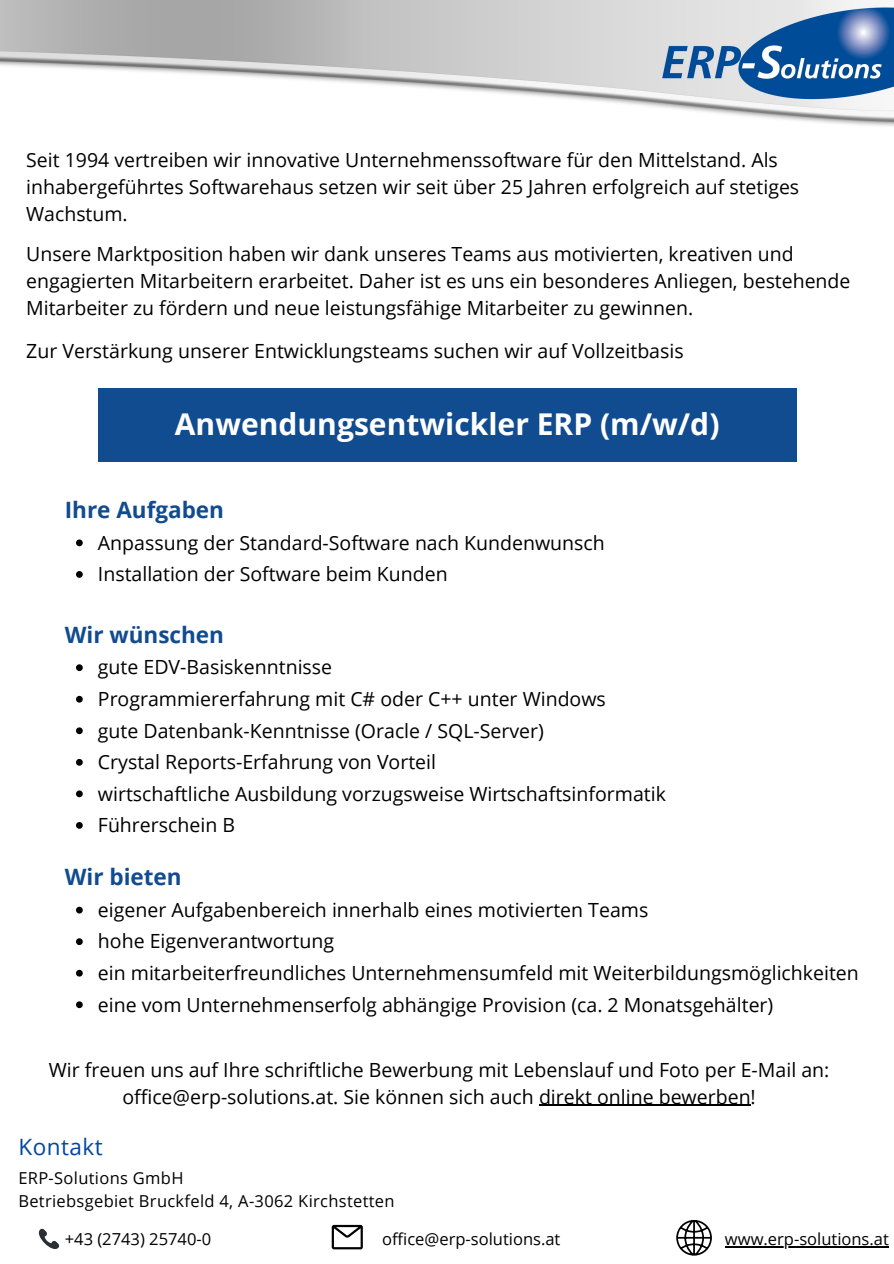
<style>
.page{position:relative;width:894px;height:1264px;background:#fff}
.page>*{position:absolute;margin:0;border:0;box-sizing:border-box;transform-origin:0 0}
.t1{font:700 30px "Open Sans";color:#fff}
.t2{font:700 22.5px "Open Sans";color:#114b90}
.t3{font:22.5px "Open Sans";letter-spacing:.02em;color:#00489b}
.t4{font:19.5px/27px "Open Sans";color:#000}
.t5{font:16.5px "Open Sans";letter-spacing:.02em;color:#000}
.t6{font:16.5px "Open Sans";color:#000}
</style>
<div class="page">
<img style="left:0;top:0;width:893px;height:126px">
<div style="left:98px;top:388px;width:698px;height:74px;background:#114b90"></div>
<svg style="left:76px;top:539px;width:7px;height:7px"></svg>
<svg style="left:76px;top:571px;width:7px;height:7px"></svg>
<svg style="left:76px;top:664px;width:7px;height:7px"></svg>
<svg style="left:76px;top:696px;width:7px;height:6px"></svg>
<svg style="left:76px;top:727px;width:7px;height:7px"></svg>
<svg style="left:76px;top:759px;width:7px;height:6px"></svg>
<svg style="left:76px;top:790px;width:7px;height:7px"></svg>
<svg style="left:76px;top:822px;width:7px;height:6px"></svg>
<svg style="left:76px;top:906px;width:7px;height:7px"></svg>
<svg style="left:76px;top:938px;width:7px;height:7px"></svg>
<svg style="left:76px;top:969px;width:7px;height:7px"></svg>
<svg style="left:76px;top:1001px;width:7px;height:7px"></svg>
<svg style="left:38px;top:1228px;width:21px;height:21px"></svg>
<svg style="left:331px;top:1224px;width:32px;height:25px"></svg>
<svg style="left:676px;top:1220px;width:35px;height:35px"></svg>
<hr style="left:539px;top:1104px;width:211px;height:2px;background:#000">
<hr style="left:724px;top:1245px;width:164px;height:2px;background:#000">
<p class="t4" style="left:26px;top:146px;width:774px">Seit 1994 vertreiben wir innovative Unternehmenssoftware für den Mittelstand. Als inhabergeführtes Softwarehaus setzen wir seit über 25 Jahren erfolgreich auf stetiges<br>Wachstum.</p>
<p class="t4" style="left:26px;top:240px;width:825px">Unsere Marktposition haben wir dank unseres Teams aus motivierten, kreativen und engagierten Mitarbeitern erarbeitet. Daher ist es uns ein besonderes Anliegen, bestehende<br>Mitarbeiter zu fördern und neue leistungsfähige Mitarbeiter zu gewinnen.</p>
<p class="t4" style="left:26px;top:337px;width:658px">Zur Verstärkung unserer Entwicklungsteams suchen wir auf Vollzeitbasis</p>
<p class="t1" style="left:175px;top:402px;width:546px">Anwendungsentwickler ERP (m/w/d)</p>
<p class="t2" style="left:65px;top:494px;width:161px">Ihre Aufgaben</p>
<p class="t4" style="left:98px;top:528px;width:508px">Anpassung der Standard-Software nach Kundenwunsch</p>
<p class="t4" style="left:98px;top:560px;width:351px">Installation der Software beim Kunden</p>
<p class="t2" style="left:65px;top:619px;width:161px">Wir wünschen</p>
<p class="t4" style="left:98px;top:653px;width:236px">gute EDV-Basiskenntnisse</p>
<p class="t4" style="left:98px;top:685px;width:509px">Programmiererfahrung mit C# oder C++ unter Windows</p>
<p class="t4" style="left:98px;top:716px;width:447px">gute Datenbank-Kenntnisse (Oracle / SQL-Server)</p>
<p class="t4" style="left:98px;top:748px;width:339px">Crystal Reports-Erfahrung von Vorteil</p>
<p class="t4" style="left:98px;top:779px;width:569px">wirtschaftliche Ausbildung vorzugsweise Wirtschaftsinformatik</p>
<p class="t4" style="left:98px;top:811px;width:139px">Führerschein B</p>
<p class="t2" style="left:65px;top:861px;width:118px">Wir bieten</p>
<p class="t4" style="left:98px;top:895px;width:551px">eigener Aufgabenbereich innerhalb eines motivierten Teams</p>
<p class="t4" style="left:98px;top:927px;width:237px">hohe Eigenverantwortung</p>
<p class="t4" style="left:98px;top:958px;width:762px">ein mitarbeiterfreundliches Unternehmensumfeld mit Weiterbildungsmöglichkeiten</p>
<p class="t4" style="left:98px;top:990px;width:676px">eine vom Unternehmenserfolg abhängige Provision (ca. 2 Monatsgehälter)</p>
<p class="t4" style="left:49px;top:1055px;width:781px;text-align:center">Wir freuen uns auf Ihre schriftliche Bewerbung mit Lebenslauf und Foto per E-Mail an: office@erp-solutions.at. Sie können sich auch direkt online bewerben!</p>
<p class="t3" style="left:18px;top:1131px;width:86px">Kontakt</p>
<p class="t5" style="left:18px;top:1166px;width:166px">ERP-Solutions GmbH</p>
<p class="t5" style="left:18px;top:1189px;width:377px">Betriebsgebiet Bruckfeld 4, A-3062 Kirchstetten</p>
<p class="t6" style="left:65px;top:1227px;width:148px">+43 (2743) 25740-0</p>
<p class="t6" style="left:382px;top:1227px;width:180px">office@erp-solutions.at</p>
<p class="t6" style="left:724px;top:1227px;width:165px">www.erp-solutions.at</p>
</div>
